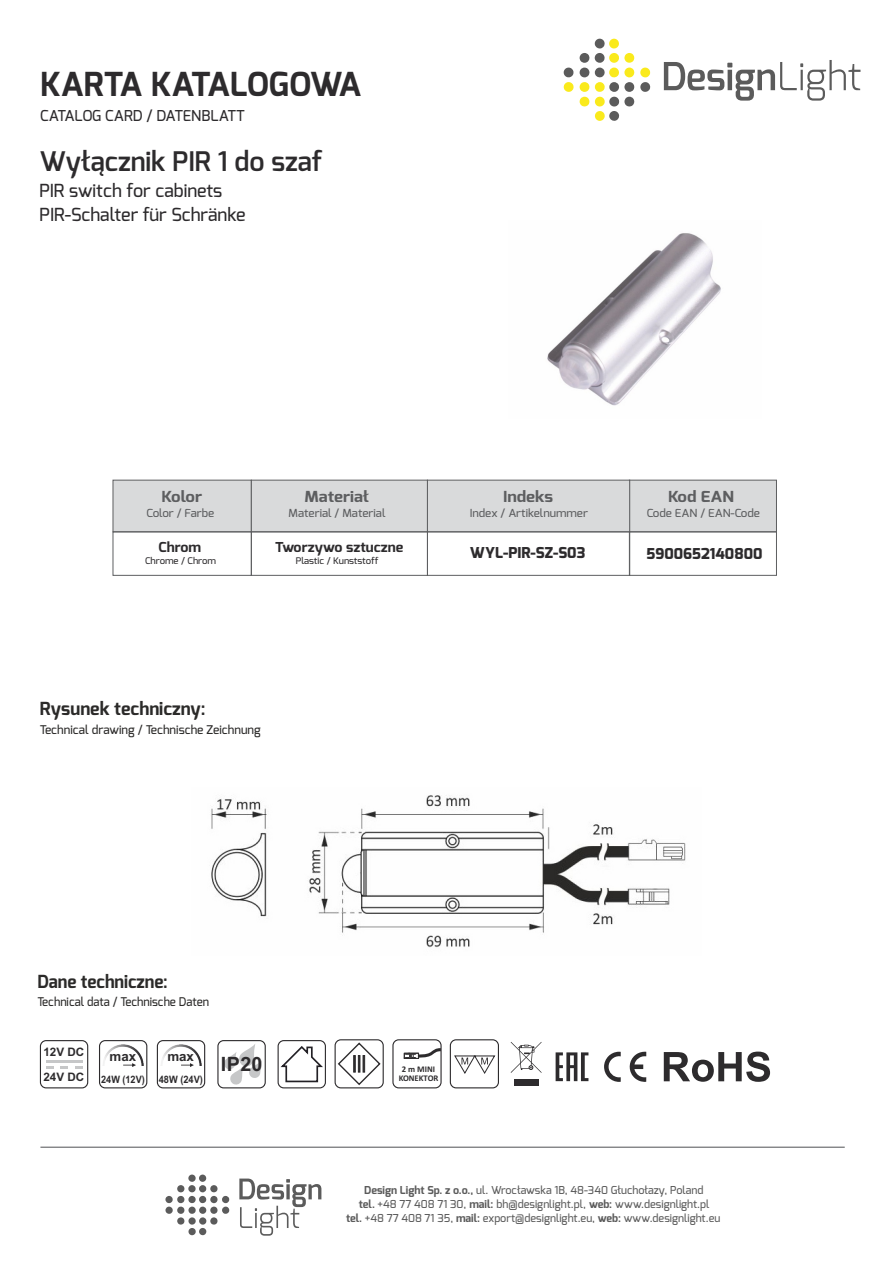
<style>
.page{position:relative;width:893px;height:1262px;background:#fff}
.page>*{position:absolute;margin:0;border:0;box-sizing:border-box;transform-origin:0 0}
.t1{font:700 33px "Exo";letter-spacing:-.005em;color:#2d2b2d}
.t2{font:600 27px "Exo";color:#2d2b2d}
.t3{font:700 19.65px "Arial";color:#2d2b2d}
.t4{font:500 18px/24.8px "Exo";color:#2d2b2d}
.t5{font:700 18px "Exo";color:#2b2a29}
.t6{font:700 18px "Exo";color:#2b2a29;scale:.96 1}
.t7{font:700 15.15px "Exo";color:#5d5e60;scale:1.12 1}
.t8{font:800 15px "Exo";color:#2d2b2d}
.t9{font:500 15px "Exo";color:#2d2b2d}
.t10{font:700 13.65px "Exo";color:#2d2b2d;scale:1.06 1}
.t11{font:700 13.35px "Arial";color:#2d2b2d}
.t12{font:500 12px "Exo";color:#2b2a29}
.t13{font:500 12px "Exo";color:#2b2a29;scale:.96 1}
.t14{font:700 11.7px/24.8px "Arial";color:#2d2b2d}
.t15{font:500 11.1px "Exo";color:#5d5e60;scale:1.06 1}
.t16{font:500 10.95px/13.8px "Exo";color:#5b5b5b;text-align:center}
.t17{font:700 10.2px "Arial";color:#2d2b2d;scale:.89 1}
.t18{font:700 10.2px "Arial";color:#2d2b2d;scale:.91 1}
.t19{font:500 9.15px "Exo";color:#2d2b2d;scale:1.06 1}
.t20{font:700 8.7px/9.6px "Calibri";color:#2d2b2d;text-align:center}
.s1{font-weight:700}
</style>
<div class="page">
<svg style="left:563px;top:68px;width:10px;height:24px"></svg>
<svg style="left:579px;top:39px;width:72px;height:82px"></svg>
<svg style="left:663px;top:60px;width:197px;height:41px"></svg>
<svg style="left:165px;top:1174px;width:65px;height:61px"></svg>
<svg style="left:239px;top:1178px;width:82px;height:57px"></svg>
<svg style="left:279px;top:1044px;width:44px;height:39px"></svg>
<div style="left:277px;top:1040px;width:49px;height:48px;border:1px solid #2d2b2d;border-radius:6px"></div>
<div style="left:157px;top:1040px;width:48px;height:48px;border:1px solid #2d2b2d;border-radius:6px"></div>
<div style="left:99px;top:1040px;width:48px;height:48px;border:1px solid #2d2b2d;border-radius:6px"></div>
<img style="left:161px;top:1044px;width:41px;height:21px">
<img style="left:103px;top:1044px;width:41px;height:21px">
<svg style="left:181px;top:1063px;width:13px;height:4px"></svg>
<svg style="left:123px;top:1063px;width:13px;height:4px"></svg>
<svg style="left:224px;top:1044px;width:37px;height:41px"></svg>
<div style="left:217px;top:1040px;width:49px;height:48px;border:1px solid #2d2b2d;border-radius:6px"></div>
<div style="left:513px;top:1078px;width:25px;height:7px;background:#2d2b2d"></div>
<svg style="left:510px;top:1042px;width:31px;height:30px"></svg>
<svg style="left:663px;top:1051px;width:107px;height:30px"></svg>
<svg style="left:629px;top:1051px;width:17px;height:31px"></svg>
<svg style="left:604px;top:1051px;width:16px;height:31px"></svg>
<div style="left:113px;top:480px;width:138px;height:52px;background:#d9dadb;border:1px solid #5d5e60"></div>
<div style="left:251px;top:480px;width:176px;height:52px;background:#d9dadb;border:1px solid #5d5e60"></div>
<div style="left:113px;top:531px;width:138px;height:44px;border:1px solid #5d5e60"></div>
<div style="left:251px;top:531px;width:176px;height:44px;border:1px solid #5d5e60"></div>
<div style="left:629px;top:480px;width:147px;height:52px;background:#d9dadb;border:1px solid #5d5e60"></div>
<div style="left:629px;top:531px;width:147px;height:44px;border:1px solid #5d5e60"></div>
<div style="left:427px;top:480px;width:203px;height:52px;background:#d9dadb;border:1px solid #5d5e60"></div>
<div style="left:427px;top:531px;width:203px;height:44px;border:1px solid #5d5e60"></div>
<hr style="left:40px;top:1146px;width:804px;height:1px;background:#5d5e60">
<div style="left:450px;top:1039px;width:49px;height:49px;border:1px solid #2d2b2d;border-radius:6px"></div>
<svg style="left:337px;top:1041px;width:44px;height:45px"></svg>
<div style="left:334px;top:1039px;width:50px;height:49px;border:1px solid #2d2b2d;border-radius:6px"></div>
<div style="left:392px;top:1039px;width:49px;height:49px;border:1px solid #2d2b2d;border-radius:6px"></div>
<svg style="left:555px;top:1052px;width:33px;height:29px"></svg>
<img style="left:211px;top:795px;width:475px;height:153px">
<img style="left:547px;top:233px;width:174px;height:173px">
<svg style="left:404px;top:1046px;width:38px;height:13px"></svg>
<svg style="left:454px;top:1055px;width:42px;height:19px"></svg>
<div style="left:40px;top:1040px;width:48px;height:48px;border:1px solid #2d2b2d;border-radius:6px"></div>
<hr style="left:46px;top:1059px;width:36px;height:3px;background:#c6c7c8">
<svg style="left:46px;top:1066px;width:7px;height:2px"></svg>
<svg style="left:60px;top:1066px;width:8px;height:2px"></svg>
<svg style="left:75px;top:1066px;width:7px;height:2px"></svg>
<h1 class="t1" style="left:40px;top:70px;width:322px">KARTA KATALOGOWA</h1>
<h3 class="t9" style="left:40px;top:109px;width:206px">CATALOG CARD / DATENBLATT</h3>
<h2 class="t2" style="left:39px;top:150px;width:285px">Wyłącznik PIR 1 do szaf</h2>
<h3 class="t4" style="left:39px;top:179px;width:208px">PIR switch for cabinets<br>PIR-Schalter für Schränke</h3>
<h3 class="t7" style="left:162px;top:490px;width:38px">Kolor</h3>
<h3 class="t7" style="left:304px;top:490px;width:59px">Materiał</h3>
<h3 class="t7" style="left:503px;top:490px;width:46px">Indeks</h3>
<h3 class="t7" style="left:668px;top:490px;width:60px">Kod EAN</h3>
<p class="t10" style="left:158px;top:541px;width:42px">Chrom</p>
<p class="t10" style="left:275px;top:541px;width:122px">Tworzywo sztuczne</p>
<p class="t19" style="left:145px;top:556px;width:69px">Chrome / Chrom</p>
<p class="t19" style="left:296px;top:556px;width:80px">Plastic / Kunststoff</p>
<p class="t15" style="left:146px;top:508px;width:65px">Color / Farbe</p>
<p class="t15" style="left:288px;top:508px;width:93px">Material / Material</p>
<p class="t15" style="left:470px;top:508px;width:113px">Index / Artikelnummer</p>
<p class="t15" style="left:646px;top:508px;width:108px">Code EAN / EAN-Code</p>
<h3 class="t8" style="left:470px;top:546px;width:117px">WYL-PIR-SZ-S03</h3>
<h3 class="t8" style="left:646px;top:547px;width:117px">5900652140800</h3>
<h3 class="t5" style="left:40px;top:701px;width:167px">Rysunek techniczny:</h3>
<p class="t12" style="left:40px;top:724px;width:222px">Technical drawing / Technische Zeichnung</p>
<h3 class="t6" style="left:37px;top:973px;width:137px">Dane techniczne:</h3>
<p class="t13" style="left:37px;top:996px;width:180px">Technical data / Technische Daten</p>
<p class="t14" style="left:43px;top:1040px;width:42px">12V DC<br>24V DC</p>
<p class="t11" style="left:109px;top:1051px;width:28px">max</p>
<p class="t11" style="left:167px;top:1051px;width:28px">max</p>
<h3 class="t3" style="left:221px;top:1056px;width:43px">IP20</h3>
<p class="t17" style="left:101px;top:1075px;width:50px">24W (12V)</p>
<p class="t18" style="left:159px;top:1075px;width:50px">48W (24V)</p>
<p class="t20" style="left:398px;top:1064px;width:41px">2 m MINI<br>KONEKTOR</p>
<p class="t16" style="left:346px;top:1184px;width:376px"><span class="s1">Design Light Sp. z o.o.,</span> ul. Wrocławska 1B, 48-340 Głuchołazy, Poland<br><span class="s1">tel.</span> +48 77 408 71 30, <span class="s1">mail:</span> bh@designlight.pl, <span class="s1">web:</span> www.designlight.pl<br><span class="s1">tel.</span> +48 77 408 71 35, <span class="s1">mail:</span> export@designlight.eu, <span class="s1">web:</span> www.designlight.eu</p>
</div>
